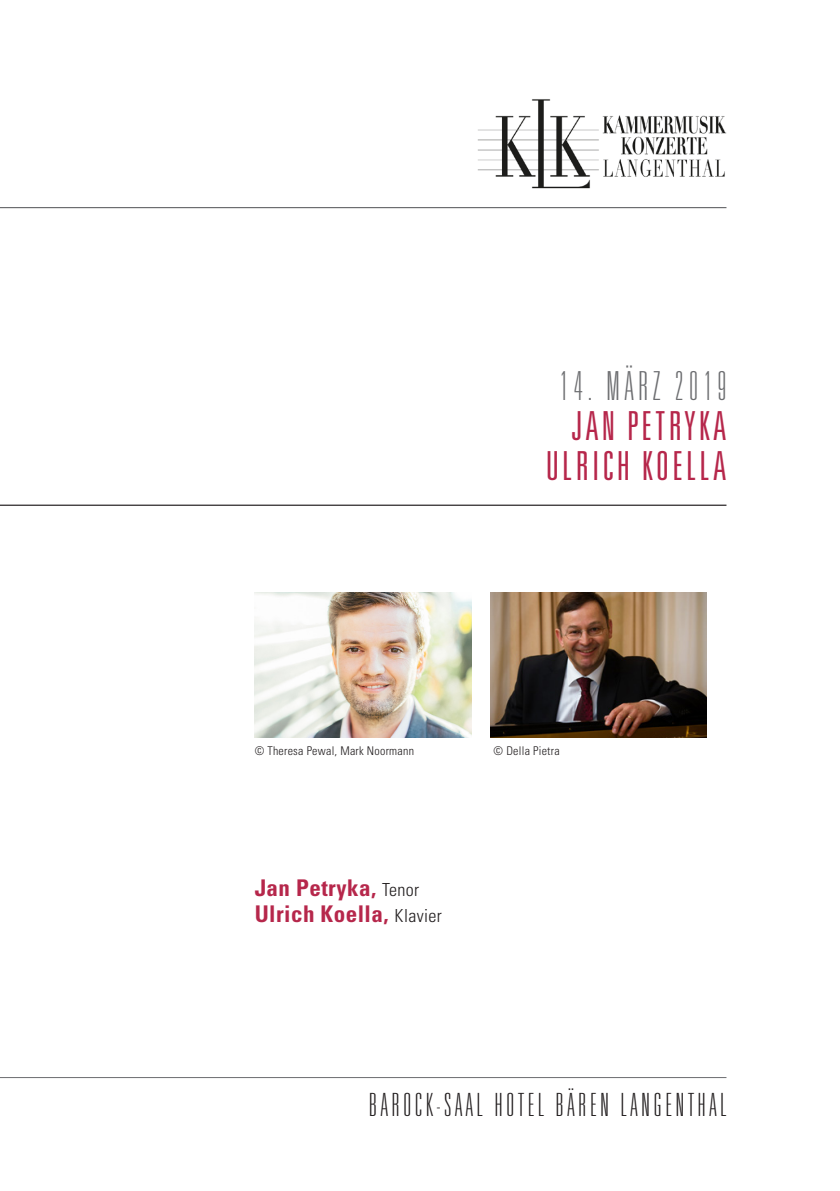
<style>
.page{position:relative;width:840px;height:1191px;background:#fff}
.page>*{position:absolute;margin:0;border:0;box-sizing:border-box;transform-origin:0 0}
.t1{font:300 ultra-condensed 40px "Univers";letter-spacing:.08em;color:#b6274b}
.t2{font:100 ultra-condensed 40px "Univers";letter-spacing:.13em;color:#6c6d70}
.t3{font:100 ultra-condensed 32px "Univers";letter-spacing:.13em;color:#231f20}
.ohne{font:700 condensed 23px "Univers";letter-spacing:.02em;color:#b6274b}
.t4{font:300 condensed 12px "Univers";letter-spacing:.02em;color:#231f20}
.s1{font-weight:300;font-size:18px;color:#231f20}
</style>
<div class="page">
<hr style="left:0;top:1077px;width:726px;height:1px;background:#6c6d70">
<hr style="left:0;top:207px;width:726px;height:1px;background:#6c6d70">
<hr style="left:0;top:504px;width:726px;height:2px;background:#231f20">
<img style="left:254px;top:592px;width:217px;height:145px">
<img style="left:490px;top:592px;width:216px;height:145px">
<img style="left:477px;top:99px;width:250px;height:90px">
<p class="t2" style="left:559px;top:365px;width:168px">14. MÄRZ 2019</p>
<p class="t1" style="left:571px;top:405px;width:156px">JAN PETRYKA</p>
<p class="t1" style="left:545px;top:445px;width:182px">ULRICH KOELLA</p>
<p class="t4" style="left:254px;top:744px;width:161px">© Theresa Pewal, Mark Noormann</p>
<p class="t4" style="left:493px;top:744px;width:68px">© Della Pietra</p>
<p class="ohne" style="left:254px;top:873px;width:166px">Jan Petryka, <span class="s1">Tenor</span></p>
<p class="ohne" style="left:254px;top:899px;width:188px">Ulrich Koella, <span class="s1">Klavier</span></p>
<p class="t3" style="left:369px;top:1088px;width:358px">BAROCK-SAAL HOTEL BÄREN LANGENTHAL</p>
</div>
